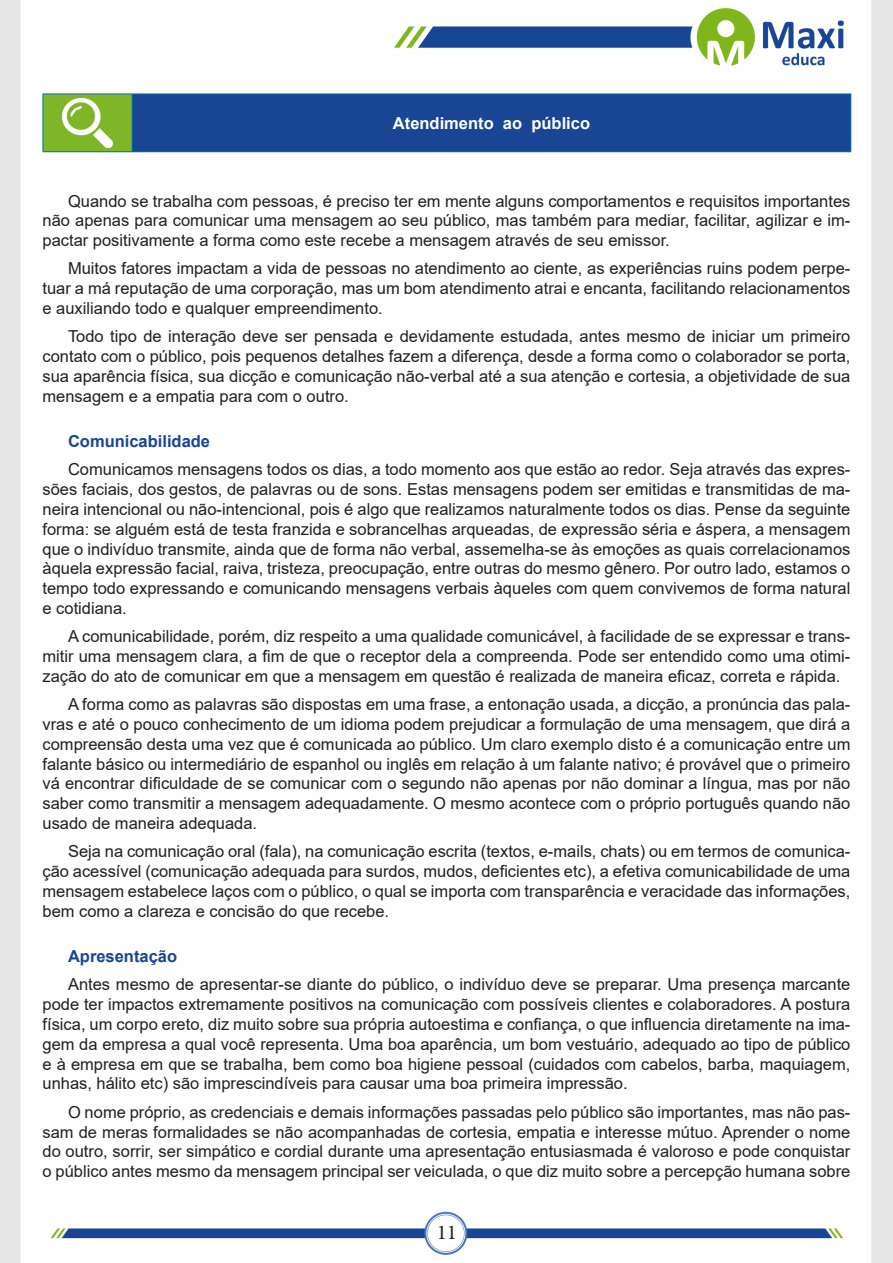
<style>
.page{position:relative;width:893px;height:1263px;background:#fff}
.page>*{position:absolute;margin:0;border:0;box-sizing:border-box;transform-origin:0 0}
.t1{font:21px "Minion Pro";color:#231f20}
.t2{font:16.5px/19.8px "Arial";color:#231f20;text-align:justify}
.t3{font:700 16.5px "Arial";color:#184695}
.CENTRALIZAR{font:700 16.5px "Arial";color:#fff}
</style>
<div class="page">
<img style="left:0;top:0;width:893px;height:1263px">
<div style="left:43px;top:94px;width:89px;height:58px;background:#7fb628"></div>
<div style="left:132px;top:94px;width:719px;height:58px;background:#184695"></div>
<hr style="left:43px;top:94px;width:89px;height:1px;background:#036ea6">
<hr style="left:43px;top:94px;width:1px;height:57px;background:#036ea6">
<hr style="left:43px;top:151px;width:89px;height:1px;background:#036ea6">
<hr style="left:132px;top:94px;width:719px;height:1px;background:#036ea6">
<hr style="left:132px;top:94px;width:1px;height:57px;background:#036ea6">
<hr style="left:850px;top:94px;width:1px;height:57px;background:#036ea6">
<hr style="left:132px;top:151px;width:719px;height:1px;background:#036ea6">
<img style="left:62px;top:98px;width:51px;height:49px">
<p class="CENTRALIZAR" style="left:393px;top:111px;width:199px">Atendimento ao público</p>
<p class="t2" style="left:43px;top:191px;width:809px;text-indent:26px">Quando se trabalha com pessoas, é preciso ter em mente alguns comportamentos e requisitos importantes não apenas para comunicar uma mensagem ao seu público, mas também para mediar, facilitar, agilizar e im&shy;pactar positivamente a forma como este recebe a mensagem através de seu emissor.</p>
<p class="t2" style="left:43px;top:259px;width:809px;text-indent:26px">Muitos fatores impactam a vida de pessoas no atendimento ao ciente, as experiências ruins podem perpe&shy;tuar a má reputação de uma corporação, mas um bom atendimento atrai e encanta, facilitando relacionamentos e auxiliando todo e qualquer empreendimento.</p>
<p class="t2" style="left:43px;top:327px;width:809px;text-indent:26px">Todo tipo de interação deve ser pensada e devidamente estudada, antes mesmo de iniciar um primeiro contato com o público, pois pequenos detalhes fazem a diferença, desde a forma como o colaborador se porta, sua aparência física, sua dicção e comunicação não-verbal até a sua atenção e cortesia, a objetividade de sua mensagem e a empatia para com o outro.</p>
<p class="t3" style="left:68px;top:430px;width:144px">Comunicabilidade</p>
<p class="t2" style="left:43px;top:460px;width:809px;text-indent:26px">Comunicamos mensagens todos os dias, a todo momento aos que estão ao redor. Seja através das expres&shy;sões faciais, dos gestos, de palavras ou de sons. Estas mensagens podem ser emitidas e transmitidas de ma&shy;neira intencional ou não-intencional, pois é algo que realizamos naturalmente todos os dias. Pense da seguinte forma: se alguém está de testa franzida e sobrancelhas arqueadas, de expressão séria e áspera, a mensagem que o indivíduo transmite, ainda que de forma não verbal, assemelha-se às emoções as quais correlacionamos àquela expressão facial, raiva, tristeza, preocupação, entre outras do mesmo gênero. Por outro lado, estamos o tempo todo expressando e comunicando mensagens verbais àqueles com quem convivemos de forma natural e cotidiana.</p>
<p class="t2" style="left:43px;top:626px;width:809px;text-indent:26px">A comunicabilidade, porém, diz respeito a uma qualidade comunicável, à facilidade de se expressar e trans&shy;mitir uma mensagem clara, a fim de que o receptor dela a compreenda. Pode ser entendido como uma otimi&shy;zação do ato de comunicar em que a mensagem em questão é realizada de maneira eficaz, correta e rápida.</p>
<p class="t2" style="left:43px;top:694px;width:809px;text-indent:26px">A forma como as palavras são dispostas em uma frase, a entonação usada, a dicção, a pronúncia das pala&shy;vras e até o pouco conhecimento de um idioma podem prejudicar a formulação de uma mensagem, que dirá a compreensão desta uma vez que é comunicada ao público. Um claro exemplo disto é a comunicação entre um falante básico ou intermediário de espanhol ou inglês em relação à um falante nativo; é provável que o primeiro vá encontrar dificuldade de se comunicar com o segundo não apenas por não dominar a língua, mas por não saber como transmitir a mensagem adequadamente. O mesmo acontece com o próprio português quando não usado de maneira adequada.</p>
<p class="t2" style="left:43px;top:841px;width:809px;text-indent:26px">Seja na comunicação oral (fala), na comunicação escrita (textos, e-mails, chats) ou em termos de comunica&shy;ção acessível (comunicação adequada para surdos, mudos, deficientes etc), a efetiva comunicabilidade de uma mensagem estabelece laços com o público, o qual se importa com transparência e veracidade das informações, bem como a clareza e concisão do que recebe.</p>
<p class="t3" style="left:68px;top:945px;width:111px">Apresentação</p>
<p class="t2" style="left:43px;top:974px;width:809px;text-indent:26px">Antes mesmo de apresentar-se diante do público, o indivíduo deve se preparar. Uma presença marcante pode ter impactos extremamente positivos na comunicação com possíveis clientes e colaboradores. A postura física, um corpo ereto, diz muito sobre sua própria autoestima e confiança, o que influencia diretamente na ima&shy;gem da empresa a qual você representa. Uma boa aparência, um bom vestuário, adequado ao tipo de público e à empresa em que se trabalha, bem como boa higiene pessoal (cuidados com cabelos, barba, maquiagem, unhas, hálito etc) são imprescindíveis para causar uma boa primeira impressão.</p>
<p class="t2" style="left:43px;top:1102px;width:809px;text-indent:26px">O nome próprio, as credenciais e demais informações passadas pelo público são importantes, mas não pas&shy;sam de meras formalidades se não acompanhadas de cortesia, empatia e interesse mútuo. Aprender o nome do outro, sorrir, ser simpático e cordial durante uma apresentação entusiasmada é valoroso e pode conquistar o público antes mesmo da mensagem principal ser veiculada, o que diz muito sobre a percepção humana sobre</p>
<p class="t1" style="left:437px;top:1218px;width:22px">11</p>
</div>
